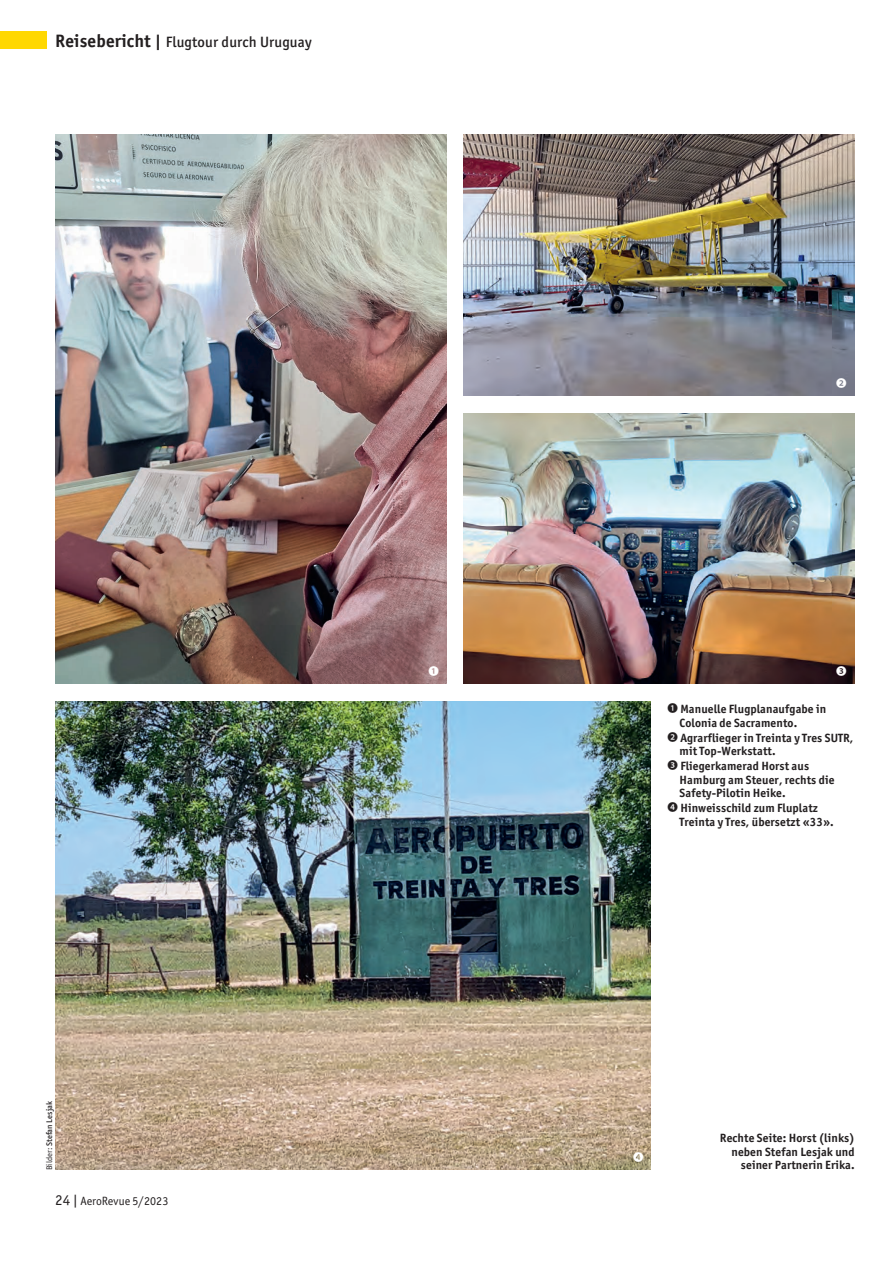
<style>
.page{position:relative;width:893px;height:1263px;background:#fff}
.page>*{position:absolute;margin:0;border:0;box-sizing:border-box;transform-origin:0 0}
.t1{font:500 15px "Officina Sans ITC Pro";letter-spacing:.01em;color:#231f20}
.Bildlegende_8_9_bold{font:700 12px/13.5px "Officina Sans ITC Pro";letter-spacing:.01em;color:#231f20}
.t2{font:12px "Officina Sans ITC Pro";letter-spacing:.01em;color:#231f20}
.cp_bildlegende{font:10.5px "Koz Go Pr 6 N";color:#fff}
.Bildnachweis{font:500 8.25px "Officina Sans ITC Pro";letter-spacing:.01em;color:#231f20}
.s1{font-weight:700;font-size:18px}
.s2{font-weight:400}
.s3{font-size:15px}
.s4{font-family:"Koz Go Pr 6 N";font-weight:400;font-size:10.5px}
</style>
<div class="page">
<div style="left:0;top:32px;width:47px;height:17px;background:#ffd801"></div>
<img style="left:463px;top:134px;width:392px;height:261px">
<img style="left:463px;top:413px;width:392px;height:270px">
<img style="left:55px;top:134px;width:391px;height:549px">
<img style="left:55px;top:701px;width:596px;height:468px">
<p class="t1" style="left:55px;top:33px;width:258px"><span class="s1">Reisebericht |</span> Flugtour durch Uruguay</p>
<p class="Bildnachweis" style="left:44px;top:1170px;width:71px;rotate:-90deg"><span class="s2">Bilder:</span> Stefan Lesjak</p>
<p class="t2" style="left:55px;top:1194px;width:115px"><span class="s3">24 |</span> AeroRevue 5/2023</p>
<p class="cp_bildlegende" style="left:836px;top:377px;width:12px">❷</p>
<p class="cp_bildlegende" style="left:428px;top:665px;width:12px">❶</p>
<p class="cp_bildlegende" style="left:836px;top:665px;width:12px">❸</p>
<p class="Bildlegende_8_9_bold" style="left:680px;top:702px;width:148px;text-indent:-12px"><span class="s4">❶</span> Manuelle Flugplanaufgabe in<br>Colonia de Sacramento.</p>
<p class="Bildlegende_8_9_bold" style="left:680px;top:731px;width:175px;text-indent:-12px"><span class="s4">❷</span> Agrarflieger in Treinta y Tres SUTR, mit Top-Werkstatt.</p>
<p class="Bildlegende_8_9_bold" style="left:680px;top:759px;width:156px;text-indent:-12px"><span class="s4">❸</span> Fliegerkamerad Horst aus<br>Hamburg am Steuer, rechts die<br>Safety-Pilotin Heike.</p>
<p class="Bildlegende_8_9_bold" style="left:680px;top:801px;width:156px;text-indent:-12px"><span class="s4">❹</span> Hinweisschild zum Fluplatz<br>Treinta y Tres, übersetzt «33».</p>
<p class="cp_bildlegende" style="left:633px;top:1151px;width:12px">❹</p>
<p class="Bildlegende_8_9_bold" style="left:720px;top:1131px;width:136px;text-align:right">Rechte Seite: Horst (links) neben Stefan Lesjak und seiner Partnerin Erika.</p>
</div>
